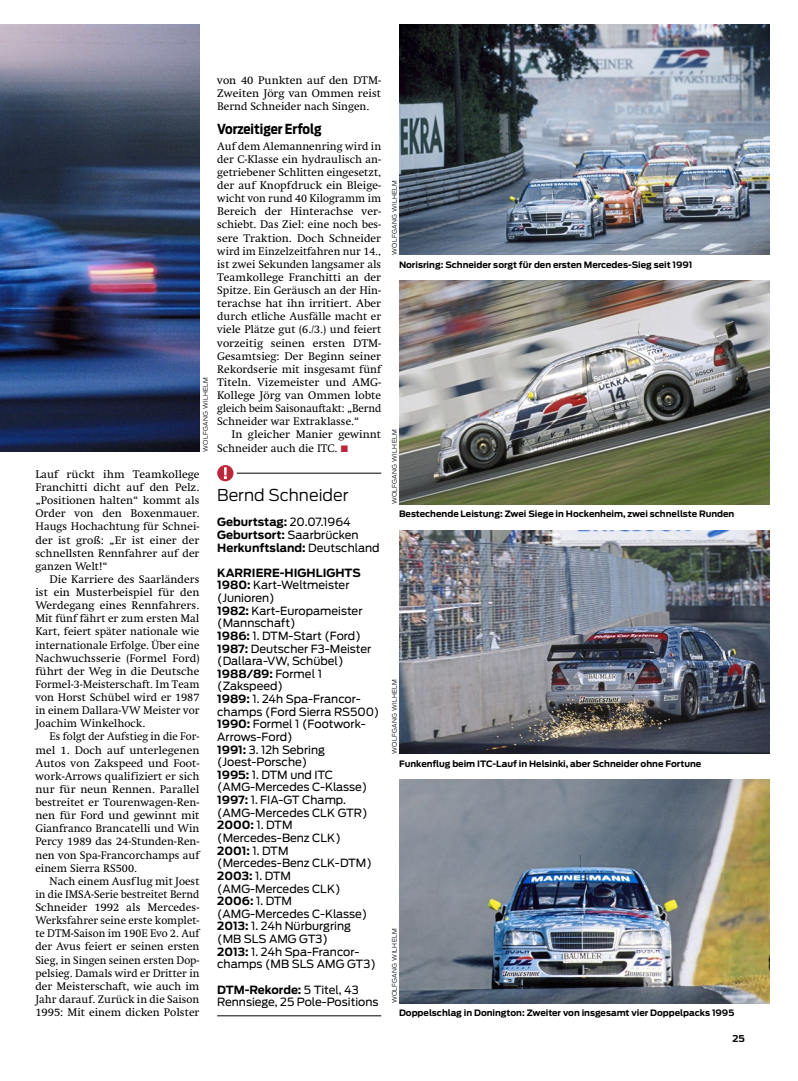
<style>
.page{position:relative;width:798px;height:1081px;background:#fff}
.page>*{position:absolute;margin:0;border:0;box-sizing:border-box;transform-origin:0 0}
.t1{font:300 16.25px "Antenna";color:#000}
.t2{font:700 13.75px "Antenna Condensed";color:#000}
.t3{font:11.25px/13.1px "Swift LT Std";color:#000;text-align:justify}
.t4{font:11.25px/12.6px "Antenna";color:#000}
.t5{font:700 11.25px/12.6px "Antenna";color:#000}
.t6{font:700 9.38px "Antenna";color:#000}
.t7{font:700 8.75px "Antenna";color:#000}
.t8{font:300 6.25px "Antenna";letter-spacing:.05em;color:#000}
.s1{color:#bc273c}
.s2{font-weight:400}
.s3{font-weight:700}
</style>
<div class="page">
<img style="left:0;top:25px;width:199px;height:426px">
<hr style="left:217px;top:1015px;width:164px;height:1px;background:#000">
<hr style="left:237px;top:473px;width:144px;height:1px;background:#000">
<div style="left:217px;top:465px;width:16px;height:16px;background:#bc273c;border-radius:50%"></div>
<svg style="left:224px;top:467px;width:3px;height:12px"></svg>
<img style="left:399px;top:281px;width:370px;height:223px">
<img style="left:399px;top:530px;width:370px;height:223px">
<img style="left:399px;top:780px;width:370px;height:223px">
<img style="left:399px;top:25px;width:370px;height:230px">
<p class="t8" style="left:202px;top:451px;width:76px;rotate:-90deg">WOLFGANG WILHELM</p>
<p class="t3" style="left:35px;top:468px;width:165px">Lauf rückt ihm Teamkollege Franchitti dicht auf den Pelz. „Positionen halten“ kommt als Order von den Boxenmauer.<br>Haugs Hochachtung für Schnei&shy;der ist groß: „Er ist einer der schnellsten Rennfahrer auf der ganzen Welt!“</p>
<p class="t3" style="left:35px;top:573px;width:165px;text-indent:14px">Die Karriere des Saarländers ist ein Musterbeispiel für den Werdegang eines Rennfahrers.<br>Mit fünf fährt er zum ersten Mal Kart, feiert später nationale wie internationale Erfolge. Über eine Nachwuchsserie (Formel Ford) führt der Weg in die Deutsche Formel-3-Meisterschaft. Im Team von Horst Schübel wird er 1987 in einem Dallara-VW Meister vor Joachim Winkelhock.</p>
<p class="t3" style="left:35px;top:730px;width:165px;text-indent:14px">Es folgt der Aufstieg in die For&shy;mel 1. Doch auf unterlegenen Autos von Zakspeed und Foot&shy;work-Arrows qualifiziert er sich nur für neun Rennen. Parallel bestreitet er Tourenwagen-Ren&shy;nen für Ford und gewinnt mit Gianfranco Brancatelli und Win Percy 1989 das 24-Stunden-Ren&shy;nen von Spa-Francorchamps auf einem Sierra RS500.</p>
<p class="t3" style="left:35px;top:874px;width:165px;text-indent:14px">Nach einem Ausflug mit Joest in die IMSA-Serie bestreitet Bernd Schneider 1992 als Mercedes-Werksfahrer seine erste komplet&shy;te DTM-Saison im 190E Evo 2. Auf der Avus feiert er seinen ersten Sieg, in Singen seinen ersten Dop&shy;pelsieg. Damals wird er Dritter in der Meisterschaft, wie auch im Jahr darauf. Zurück in die Saison 1995: Mit einem dicken Polster</p>
<p class="t3" style="left:217px;top:74px;width:165px">von 40 Punkten auf den DTM-Zweiten Jörg van Ommen reist Bernd Schneider nach Singen.</p>
<p class="t2" style="left:217px;top:120px;width:106px">Vorzeitiger Erfolg</p>
<p class="t3" style="left:217px;top:139px;width:165px">Auf dem Alemannenring wird in der C-Klasse ein hydraulisch an&shy;getriebener Schlitten eingesetzt, der auf Knopfdruck ein Bleige&shy;wicht von rund 40 Kilogramm im Bereich der Hinterachse ver&shy;schiebt. Das Ziel: eine noch bes&shy;sere Traktion. Doch Schneider wird im Einzelzeitfahren nur 14., ist zwei Sekunden langsamer als Teamkollege Franchitti an der Spitze. Ein Geräusch an der Hin&shy;terachse hat ihn irritiert. Aber durch etliche Ausfälle macht er viele Plätze gut (6./3.) und feiert vorzeitig seinen ersten DTM-Gesamtsieg: Der Beginn seiner Rekordserie mit insgesamt fünf Titeln. Vizemeister und AMG-Kollege Jörg van Ommen lobte gleich beim Saisonauftakt: „Bernd Schneider war Extraklasse.“</p>
<p class="t3" style="left:217px;top:428px;width:165px;text-indent:14px">In gleicher Manier gewinnt<br>Schneider auch die ITC. <span class="s1">■</span></p>
<h1 class="t1" style="left:217px;top:485px;width:133px">Bernd Schneider</h1>
<p class="t5" style="left:217px;top:516px;width:164px">Geburtstag: <span class="s2">20.07.1964<br></span>Geburtsort: <span class="s2">Saarbrücken<br></span>Herkunftsland: <span class="s2">Deutschland</span></p>
<p class="t4" style="left:217px;top:566px;width:163px"><span class="s3">KARRIERE-HIGHLIGHTS<br>1980:</span> Kart-Weltmeister (Junioren)<br><span class="s3">1982:</span> Kart-Europameister (Mannschaft)<br><span class="s3">1986:</span> 1. DTM-Start (Ford)<br><span class="s3">1987:</span> Deutscher F3-Meister (Dallara-VW, Schübel)<br><span class="s3">1988/89:</span> Formel 1 (Zakspeed)<br><span class="s3">1989:</span> 1. 24h Spa-Francor&shy;champs (Ford Sierra RS500)<br><span class="s3">1990:</span> Formel 1 (Footwork-<br>Arrows-Ford)<br><span class="s3">1991:</span> 3. 12h Sebring (Joest-Porsche)<br><span class="s3">1995:</span> 1. DTM und ITC (AMG-Mercedes C-Klasse)<br><span class="s3">1997:</span> 1. FIA-GT Champ. (AMG-Mercedes CLK GTR)<br><span class="s3">2000:</span> 1. DTM (Mercedes-Benz CLK)<br><span class="s3">2001:</span> 1. DTM (Mercedes-Benz CLK-DTM)<br><span class="s3">2003:</span> 1. DTM (AMG-Mercedes CLK)<br><span class="s3">2006:</span> 1. DTM (AMG-Mercedes C-Klasse)<br><span class="s3">2013:</span> 1. 24h Nürburgring<br>(MB SLS AMG GT3)<br><span class="s3">2013:</span> 1. 24h Spa-Francor&shy;champs (MB SLS AMG GT3)</p>
<p class="t4" style="left:217px;top:983px;width:163px"><span class="s3">DTM-Rekorde:</span> 5 Titel, 43<br>Rennsiege, 25 Pole-Positions</p>
<p class="t8" style="left:390px;top:255px;width:76px;rotate:-90deg">WOLFGANG WILHELM</p>
<p class="t7" style="left:399px;top:259px;width:295px">Norisring: Schneider sorgt für den ersten Mercedes-Sieg seit 1991</p>
<p class="t8" style="left:390px;top:504px;width:76px;rotate:-90deg">WOLFGANG WILHELM</p>
<p class="t7" style="left:399px;top:509px;width:337px">Bestechende Leistung: Zwei Siege in Hockenheim, zwei schnellste Runden</p>
<p class="t8" style="left:390px;top:753px;width:76px;rotate:-90deg">WOLFGANG WILHELM</p>
<p class="t7" style="left:399px;top:758px;width:304px">Funkenflug beim ITC-Lauf in Helsinki, aber Schneider ohne Fortune</p>
<p class="t8" style="left:390px;top:1003px;width:76px;rotate:-90deg">WOLFGANG WILHELM</p>
<p class="t7" style="left:399px;top:1007px;width:336px">Doppelschlag in Donington: Zweiter von insgesamt vier Doppelpacks 1995</p>
<p class="t6" style="left:732px;top:1033px;width:14px">25</p>
</div>
